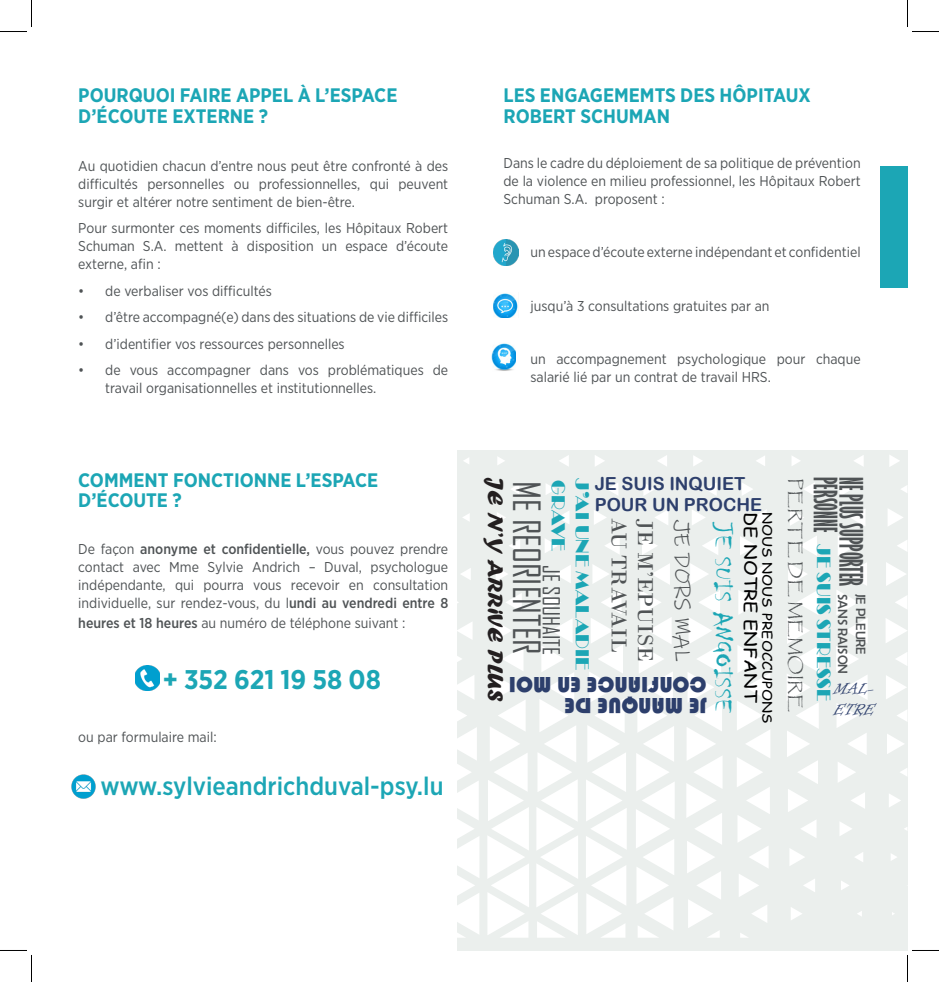
<style>
.page{position:relative;width:939px;height:982px;background:#fff}
.page>*{position:absolute;margin:0;border:0;box-sizing:border-box;transform-origin:0 0}
.t1{font:36px "Agency FB";color:#4f5355}
.t2{font:700 extra-condensed 29.7px "Gill Sans";color:#4f5355;scale:.81 1}
.t3{font:27px "Chiller";color:#1ca6b5;scale:1.15 1}
.t4{font:700 27px "Gotham Narrow";color:#1ca6b5}
.t5{font:500 25.5px "Gotham Narrow";color:#1ca6b5}
.t6{font:22.5px/21px "Bauhaus 93";color:#2d3f6c}
.t7{font:22.5px "Bodoni";color:#4f5355}
.t8{font:22.5px "Forte";color:#231f20;scale:1.1 1}
.t9{font:22.5px "Agency FB";color:#4f5355}
.t10{font:22.5px "Ink Free";color:#4f5355}
.t11{font:19.8px "Broadway";color:#1ca6b5;scale:.91 1}
.t12{font:700 19.5px/20.2px "Gotham Narrow";color:#1ca6b5}
.t13{font:19.5px "Broadway";color:#1ca6b5}
.t14{font:18px/21px "Arial Rounded MT Bold";color:#2d3f6c}
.t15{font:18px/21px "Informal Roman";color:#2d3f6c}
.t16{font:16.95px "Comic Sans MS";color:#000;scale:1.15 1}
.t17{font:15.6px "Papyrus";color:#4f5355;scale:1.15 1}
.t18{font:14.25px/18px "Gotham Narrow";color:#4f5355;text-align:justify}
.t19{font:13.5px "Berlin Sans FB";color:#4f5355}
.t20{font:13.05px "Comic Sans MS";color:#000;scale:1.15 1}
.s1{font-weight:500}
</style>
<div class="page">
<div style="left:879px;top:166px;width:28px;height:122px;background:#1ca6b5"></div>
<img style="left:135px;top:665px;width:24px;height:26px">
<img style="left:71px;top:774px;width:25px;height:25px">
<img style="left:494px;top:240px;width:24px;height:25px">
<img style="left:491px;top:343px;width:24px;height:28px">
<img style="left:494px;top:293px;width:24px;height:24px">
<div style="left:457px;top:450px;width:450px;height:500px;background:#ebefed"></div>
<svg style="left:891px;top:854px;width:6px;height:7px"></svg>
<svg style="left:857px;top:911px;width:5px;height:5px"></svg>
<svg style="left:900px;top:768px;width:7px;height:8px"></svg>
<svg style="left:889px;top:794px;width:12px;height:13px"></svg>
<svg style="left:855px;top:852px;width:8px;height:10px"></svg>
<svg style="left:841px;top:881px;width:8px;height:9px"></svg>
<svg style="left:897px;top:710px;width:10px;height:11px"></svg>
<svg style="left:887px;top:734px;width:17px;height:20px"></svg>
<svg style="left:851px;top:792px;width:14px;height:16px"></svg>
<svg style="left:840px;top:822px;width:12px;height:14px"></svg>
<svg style="left:803px;top:879px;width:12px;height:13px"></svg>
<svg style="left:791px;top:907px;width:11px;height:13px"></svg>
<svg style="left:886px;top:675px;width:21px;height:24px"></svg>
<svg style="left:838px;top:762px;width:18px;height:20px"></svg>
<svg style="left:801px;top:820px;width:15px;height:18px"></svg>
<svg style="left:789px;top:849px;width:16px;height:17px"></svg>
<svg style="left:752px;top:905px;width:15px;height:18px"></svg>
<svg style="left:896px;top:652px;width:11px;height:14px"></svg>
<svg style="left:740px;top:933px;width:7px;height:4px"></svg>
<svg style="left:886px;top:618px;width:21px;height:25px"></svg>
<svg style="left:895px;top:596px;width:12px;height:13px"></svg>
<svg style="left:886px;top:562px;width:20px;height:24px"></svg>
<svg style="left:836px;top:563px;width:32px;height:192px"></svg>
<svg style="left:897px;top:540px;width:10px;height:11px"></svg>
<svg style="left:838px;top:536px;width:17px;height:20px"></svg>
<svg style="left:800px;top:536px;width:17px;height:20px"></svg>
<svg style="left:787px;top:563px;width:32px;height:249px"></svg>
<svg style="left:888px;top:509px;width:15px;height:17px"></svg>
<svg style="left:850px;top:509px;width:15px;height:17px"></svg>
<svg style="left:790px;top:509px;width:14px;height:16px"></svg>
<svg style="left:737px;top:563px;width:33px;height:334px"></svg>
<svg style="left:901px;top:486px;width:6px;height:7px"></svg>
<svg style="left:840px;top:482px;width:12px;height:14px"></svg>
<svg style="left:804px;top:483px;width:11px;height:13px"></svg>
<svg style="left:753px;top:510px;width:14px;height:15px"></svg>
<svg style="left:740px;top:536px;width:16px;height:19px"></svg>
<svg style="left:889px;top:455px;width:11px;height:12px"></svg>
<svg style="left:854px;top:455px;width:10px;height:11px"></svg>
<svg style="left:792px;top:456px;width:8px;height:10px"></svg>
<svg style="left:756px;top:456px;width:9px;height:10px"></svg>
<svg style="left:742px;top:483px;width:11px;height:12px"></svg>
<svg style="left:702px;top:537px;width:16px;height:18px"></svg>
<svg style="left:686px;top:563px;width:36px;height:374px"></svg>
<svg style="left:706px;top:483px;width:11px;height:12px"></svg>
<svg style="left:692px;top:510px;width:13px;height:15px"></svg>
<svg style="left:636px;top:564px;width:39px;height:373px"></svg>
<svg style="left:693px;top:456px;width:9px;height:10px"></svg>
<svg style="left:655px;top:510px;width:13px;height:15px"></svg>
<svg style="left:642px;top:537px;width:15px;height:18px"></svg>
<svg style="left:586px;top:591px;width:41px;height:346px"></svg>
<svg style="left:658px;top:455px;width:9px;height:11px"></svg>
<svg style="left:643px;top:483px;width:12px;height:12px"></svg>
<svg style="left:605px;top:537px;width:15px;height:17px"></svg>
<svg style="left:592px;top:565px;width:17px;height:18px"></svg>
<svg style="left:536px;top:619px;width:42px;height:318px"></svg>
<svg style="left:607px;top:483px;width:11px;height:12px"></svg>
<svg style="left:594px;top:510px;width:12px;height:15px"></svg>
<svg style="left:555px;top:565px;width:16px;height:18px"></svg>
<svg style="left:543px;top:592px;width:18px;height:20px"></svg>
<svg style="left:457px;top:727px;width:22px;height:210px"></svg>
<svg style="left:595px;top:455px;width:10px;height:11px"></svg>
<svg style="left:558px;top:511px;width:12px;height:13px"></svg>
<svg style="left:545px;top:539px;width:12px;height:14px"></svg>
<svg style="left:506px;top:593px;width:16px;height:18px"></svg>
<svg style="left:487px;top:621px;width:42px;height:316px"></svg>
<svg style="left:457px;top:675px;width:17px;height:24px"></svg>
<svg style="left:457px;top:710px;width:10px;height:11px"></svg>
<svg style="left:559px;top:455px;width:10px;height:11px"></svg>
<svg style="left:546px;top:484px;width:9px;height:11px"></svg>
<svg style="left:509px;top:539px;width:11px;height:13px"></svg>
<svg style="left:496px;top:567px;width:12px;height:14px"></svg>
<svg style="left:457px;top:622px;width:16px;height:17px"></svg>
<svg style="left:457px;top:656px;width:5px;height:6px"></svg>
<svg style="left:511px;top:484px;width:8px;height:10px"></svg>
<svg style="left:497px;top:512px;width:9px;height:10px"></svg>
<svg style="left:461px;top:568px;width:10px;height:12px"></svg>
<svg style="left:497px;top:457px;width:8px;height:8px"></svg>
<svg style="left:463px;top:513px;width:7px;height:8px"></svg>
<svg style="left:464px;top:458px;width:5px;height:6px"></svg>
<svg style="left:0;top:0;width:32px;height:32px"></svg>
<svg style="left:0;top:950px;width:32px;height:31px"></svg>
<svg style="left:907px;top:0;width:32px;height:32px"></svg>
<svg style="left:907px;top:950px;width:32px;height:31px"></svg>
<p class="t12" style="left:78px;top:85px;width:321px">POURQUOI FAIRE APPEL À L’ESPACE<br>D’ÉCOUTE EXTERNE ?</p>
<p class="t18" style="left:78px;top:156px;width:371px">Au quotidien chacun d’entre nous peut être confronté à des difficultés personnelles ou professionnelles, qui peuvent surgir et altérer notre sentiment de bien-être.</p>
<p class="t18" style="left:78px;top:219px;width:371px">Pour surmonter ces moments difficiles, les Hôpitaux Robert Schuman S.A. mettent à disposition un espace d’écoute externe, afin :</p>
<p class="t18" style="left:78px;top:281px;width:195px">• de verbaliser vos difficultés</p>
<p class="t18" style="left:78px;top:308px;width:371px">• d’être accompagné(e) dans des situations de vie difficiles</p>
<p class="t18" style="left:78px;top:334px;width:268px">• d’identifier vos ressources personnelles</p>
<p class="t18" style="left:105px;top:361px;width:344px;text-indent:-27px">• de vous accompagner dans vos problématiques de travail organisationnelles et institutionnelles.</p>
<p class="t12" style="left:78px;top:470px;width:301px">COMMENT FONCTIONNE L’ESPACE<br>D’ÉCOUTE ?</p>
<p class="t18" style="left:78px;top:539px;width:371px">De façon <span class="s1">anonyme et confidentielle,</span> vous pouvez prendre contact avec Mme Sylvie Andrich – Duval, psychologue indépendante, qui pourra vous recevoir en consultation individuelle, sur rendez-vous, du l<span class="s1">undi au vendredi entre 8</span></p>
<p class="t18" style="left:78px;top:614px;width:329px"><span class="s1">heures et 18 heures</span> au numéro de téléphone suivant :</p>
<p class="t4" style="left:163px;top:662px;width:219px">+ 352 621 19 58 08</p>
<p class="t18" style="left:78px;top:727px;width:140px">ou par formulaire mail:</p>
<p class="t5" style="left:100px;top:770px;width:345px">www.sylvieandrichduval-psy.lu</p>
<p class="t12" style="left:503px;top:85px;width:309px;line-height:21px">LES ENGAGEMEMTS DES HÔPITAUX<br>ROBERT SCHUMAN</p>
<p class="t18" style="left:503px;top:154px;width:359px">Dans le cadre du déploiement de sa politique de prévention de la violence en milieu professionnel, les Hôpitaux Robert Schuman S.A. proposent :</p>
<p class="t18" style="left:503px;top:243px;width:359px">• un espace d’écoute externe indépendant et confidentiel</p>
<p class="t18" style="left:503px;top:296px;width:268px">• jusqu’à 3 consultations gratuites par an</p>
<p class="t18" style="left:530px;top:349px;width:332px;text-indent:-27px">• un accompagnement psychologique pour chaque salarié lié par un contrat de travail HRS.</p>
<p class="t14" style="left:595px;top:472px;width:169px">JE SUIS INQUIET<br>POUR UN PROCHE</p>
<p class="t7" style="left:632px;top:518px;width:136px;rotate:90deg">AU TRAVAIL</p>
<p class="t7" style="left:659px;top:518px;width:145px;rotate:90deg">JE M’EPUISE</p>
<p class="t10" style="left:696px;top:520px;width:143px;rotate:90deg">JE DORS MAL</p>
<p class="t3" style="left:737px;top:523px;width:167px;rotate:90deg">JE SUIS ANGOISSE</p>
<p class="t20" style="left:777px;top:512px;width:185px;rotate:90deg">NOUS NOUS PREOCCUPONS</p>
<p class="t8" style="left:508px;top:477px;width:206px;rotate:90deg">JE N’Y ARRiVE PLUS</p>
<p class="t1" style="left:549px;top:481px;width:175px;rotate:90deg">ME REORIENTER</p>
<p class="t13" style="left:570px;top:480px;width:73px;rotate:90deg">GRAVE</p>
<p class="t13" style="left:594px;top:478px;width:193px;rotate:90deg">J’AI UNE MALADIE</p>
<p class="t6" style="left:706px;top:716px;width:199px;rotate:-180deg">JE MANQUE DE<br>CONFIANCE EN MOI</p>
<p class="t16" style="left:763px;top:512px;width:167px;rotate:90deg">DE NOTRE ENFANT</p>
<p class="t9" style="left:565px;top:565px;width:91px;rotate:90deg">JE SOUHAITE</p>
<p class="t17" style="left:805px;top:478px;width:205px;rotate:90deg">PERTE DE MEMOIRE</p>
<p class="t2" style="left:843px;top:476px;width:69px;rotate:90deg">PERSONNE</p>
<p class="t2" style="left:869px;top:476px;width:136px;rotate:90deg">NE PLUS SUPPORTER</p>
<p class="t11" style="left:835px;top:544px;width:174px;rotate:90deg">JE SUIS STRESSE</p>
<p class="t19" style="left:850px;top:593px;width:82px;rotate:90deg">SANS RAISON</p>
<p class="t19" style="left:868px;top:593px;width:63px;rotate:90deg">JE PLEURE</p>
<p class="t15" style="left:834px;top:678px;width:42px">MAL-<br>ETRE</p>
</div>
